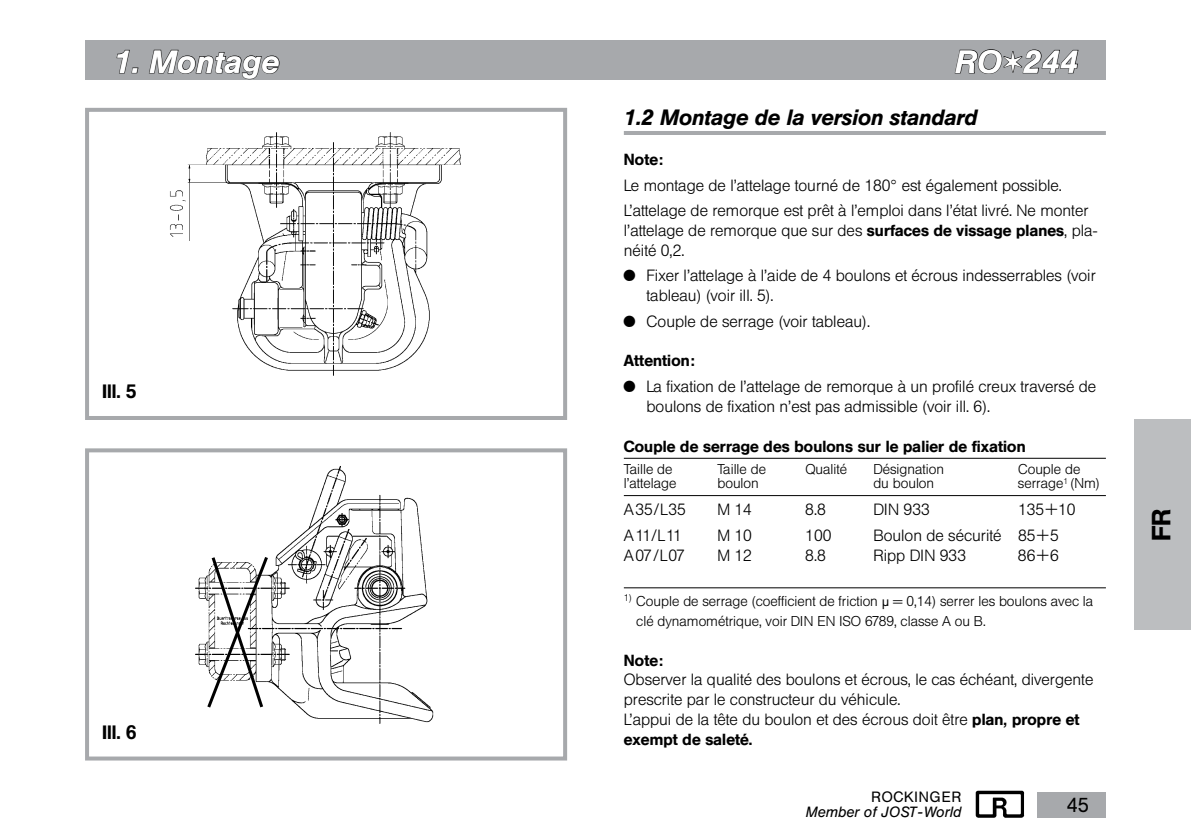
<style>
.page{position:relative;width:1191px;height:840px;background:#fff}
.page>*{position:absolute;margin:0;border:0;box-sizing:border-box;transform-origin:0 0}
.t1{font:italic 500 32px "HE10";letter-spacing:.025em;color:#fff}
.t2{font:500 26.4px "HE10";color:#000}
.t3{font:italic 500 22px "HE10";letter-spacing:.015em;color:#000}
.t4{font:20px "HE10";color:#000}
.t5{font:500 19.2px "HE10";color:#000}
.t6{font:300 16px/19.8px "HE10";letter-spacing:.015em;color:#000}
.t7{font:500 16px "HE10";letter-spacing:.015em;color:#000}
.t8{font:italic 14.8px "HE10";letter-spacing:.015em;color:#000}
.t9{font:14.8px "HE10";letter-spacing:.05em;color:#000}
.t10{font:300 14px/19.8px "HE10";letter-spacing:.015em;color:#000}
.s1{font-family:"ZA15 No 100";font-weight:400;font-style:normal;font-size:24px}
.s2{font-weight:500}
.s3{font-family:"Helvetica Neue"}
.s4{font-family:"AK11 Figures Mathematic";font-weight:400}
.s5{font-family:"AK11 Greek Mathematic";font-weight:400}
</style>
<div class="page">
<div style="left:1037px;top:791px;width:69px;height:25px;background:#a7a9ac"></div>
<div style="left:85px;top:40px;width:1021px;height:39px;background:#a7a9ac"></div>
<svg style="left:116px;top:49px;width:23px;height:25px"></svg>
<svg style="left:148px;top:49px;width:132px;height:59px"></svg>
<svg style="left:954px;top:49px;width:125px;height:31px"></svg>
<img style="left:975px;top:790px;width:49px;height:28px">
<hr style="left:624px;top:131px;width:482px;height:4px;background:#a7a9ac">
<hr style="left:624px;top:457px;width:482px;height:1px;background:#000">
<hr style="left:624px;top:495px;width:482px;height:1px;background:#000">
<hr style="left:624px;top:587px;width:482px;height:1px;background:#000">
<img style="left:170px;top:132px;width:291px;height:244px">
<div style="left:85px;top:108px;width:482px;height:312px;border:4px solid #a7a9ac"></div>
<img style="left:195px;top:466px;width:239px;height:258px">
<div style="left:85px;top:448px;width:482px;height:312px;border:4px solid #a7a9ac"></div>
<svg style="left:205px;top:553px;width:65px;height:157px"></svg>
<div style="left:1134px;top:420px;width:57px;height:209px;background:#bcbec0"></div>
<h1 class="t1" style="left:113px;top:43px;width:167px">1. Montage</h1>
<h1 class="t1" style="left:954px;top:43px;width:124px">RO<span class="s1">i</span>244</h1>
<p class="t5" style="left:102px;top:380px;width:36px">Ill. 5</p>
<p class="t5" style="left:102px;top:720px;width:36px">Ill. 6</p>
<h3 class="t3" style="left:624px;top:105px;width:354px">1.2 Montage de la version standard</h3>
<p class="t6" style="left:624px;top:146px;width:466px;line-height:25.6px"><span class="s2">Note:<br></span>Le montage de l’attelage tourné de 180<span class="s3">°</span> est également possible.<br>L’attelage de remorque est prêt à l’emploi dans l’état livré. Ne monter</p>
<p class="t6" style="left:624px;top:220px;width:475px">l’attelage de remorque que sur des <span class="s2">surfaces de vissage planes</span>, pla&shy;néité 0,2.</p>
<p class="t6" style="left:646px;top:266px;width:450px;text-indent:-23px"><span class="s4">X</span> Fixer l’attelage à l’aide de 4 boulons et écrous indesserrables (voir tableau) (voir ill. 5).</p>
<p class="t6" style="left:624px;top:311px;width:247px"><span class="s4">X</span> Couple de serrage (voir tableau).</p>
<p class="t6" style="left:624px;top:348px;width:474px;line-height:25.6px"><span class="s2">Attention:<br></span><span class="s4">X</span> La fixation de l’attelage de remorque à un profilé creux traversé de</p>
<p class="t6" style="left:646px;top:396px;width:345px">boulons de fixation n’est pas admissible (voir ill. 6).</p>
<p class="t7" style="left:624px;top:436px;width:403px">Couple de serrage des boulons sur le palier de fixation</p>
<p class="t10" style="left:624px;top:459px;width:50px">Taille de</p>
<p class="t10" style="left:717px;top:459px;width:50px">Taille de</p>
<p class="t10" style="left:805px;top:459px;width:43px">Qualité</p>
<p class="t10" style="left:873px;top:459px;width:72px">Désignation</p>
<p class="t10" style="left:1018px;top:459px;width:64px">Couple de</p>
<p class="t10" style="left:624px;top:473px;width:54px">l’attelage</p>
<p class="t10" style="left:717px;top:473px;width:43px">boulon</p>
<p class="t10" style="left:873px;top:473px;width:62px">du boulon</p>
<p class="t10" style="left:1018px;top:473px;width:83px">serrage<sup>1</sup> (Nm)</p>
<p class="t6" style="left:624px;top:499px;width:63px">A35/L35</p>
<p class="t6" style="left:717px;top:499px;width:36px">M 14</p>
<p class="t6" style="left:805px;top:499px;width:22px">8.8</p>
<p class="t6" style="left:873px;top:499px;width:58px">DIN 933</p>
<p class="t6" style="left:1018px;top:499px;width:59px">135<span class="s4">+</span>10</p>
<p class="t6" style="left:624px;top:525px;width:59px">A11/L11</p>
<p class="t6" style="left:717px;top:525px;width:36px">M 10</p>
<p class="t6" style="left:805px;top:525px;width:27px">100</p>
<p class="t6" style="left:873px;top:525px;width:187px">Boulon de sécurité 85<span class="s4">+</span>5</p>
<p class="t6" style="left:624px;top:544px;width:62px">A07/L07</p>
<p class="t6" style="left:717px;top:544px;width:36px">M 12</p>
<p class="t6" style="left:805px;top:544px;width:22px">8.8</p>
<p class="t6" style="left:873px;top:544px;width:94px">Ripp DIN 933</p>
<p class="t6" style="left:1018px;top:544px;width:42px">86<span class="s4">+</span>6</p>
<p class="t10" style="left:636px;top:591px;width:458px;text-indent:-12px"><sup>1)</sup> Couple de serrage (coefficient de friction <span class="s5">m</span> = 0,14) serrer les boulons avec la clé dynamométrique, voir DIN EN ISO 6789, classe A ou B.</p>
<p class="t7" style="left:624px;top:650px;width:41px">Note:</p>
<p class="t6" style="left:624px;top:669px;width:471px">Observer la qualité des boulons et écrous, le cas échéant, divergente prescrite par le constructeur du véhicule.<br>L’appui de la tête du boulon et des écrous doit être <span class="s2">plan, propre et exempt de saleté.</span></p>
<p class="t9" style="left:871px;top:788px;width:91px">ROCKINGER</p>
<p class="t8" style="left:806px;top:803px;width:157px">Member of JOST-World</p>
<p class="t4" style="left:1066px;top:792px;width:24px">45</p>
<h2 class="t2" style="left:1145px;top:541px;width:34px;rotate:-90deg">FR</h2>
</div>
